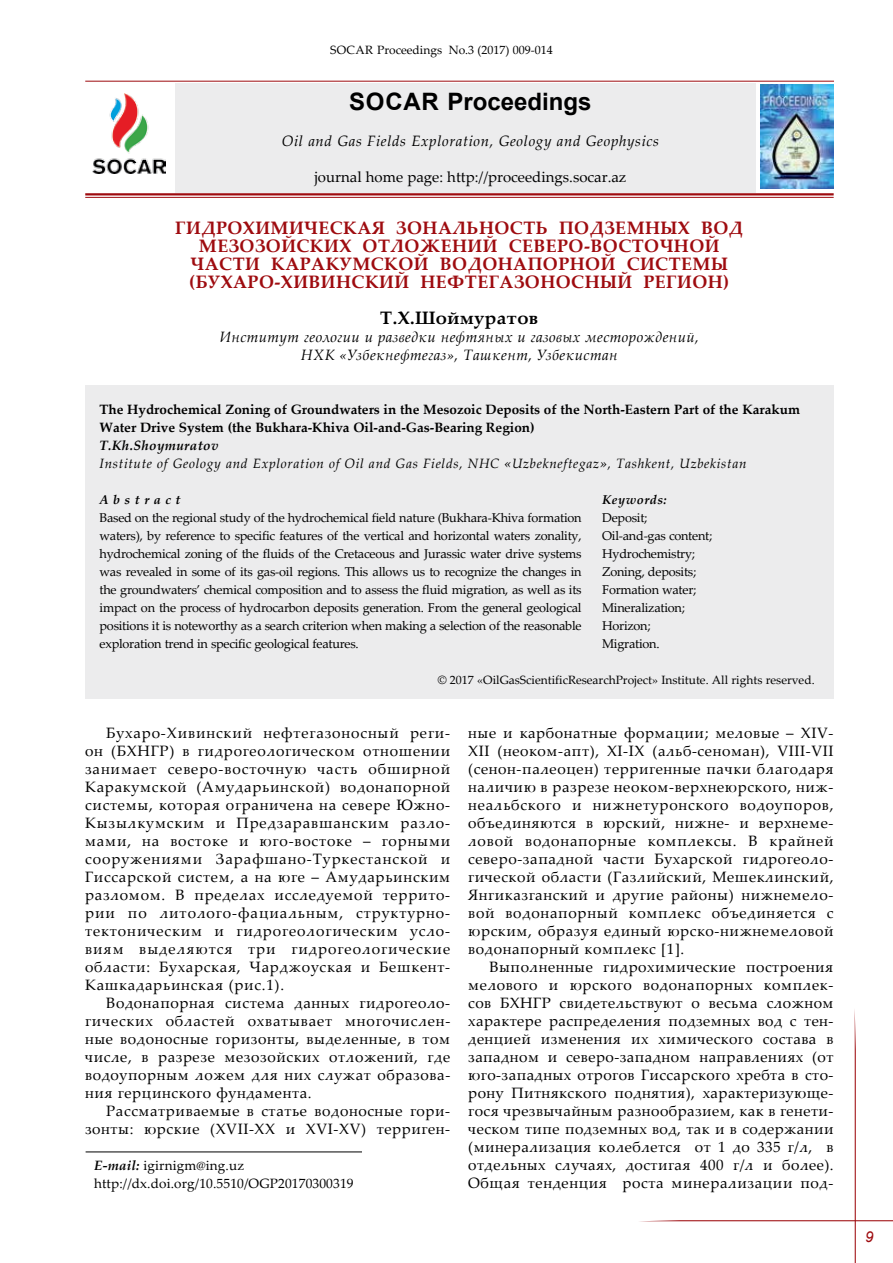
<style>
.page{position:relative;width:893px;height:1263px;background:#fff}
.page>*{position:absolute;margin:0;border:0;box-sizing:border-box;transform-origin:0 0}
.t1{font:700 24px "Arial";color:#000}
.t2{font:700 18px/18px "Palatino Linotype";letter-spacing:.025em;color:#9e0b0f;text-align:center}
.t3{font:700 18px "Palatino Linotype";letter-spacing:.025em;color:#000}
.t4{font:15px/18px "Palatino Linotype";letter-spacing:.04em;color:#000;text-align:justify}
.t5{font:italic 15px/18px "Palatino Linotype";letter-spacing:.025em;color:#000;text-align:center}
.t6{font:15px "Palatino Linotype";color:#000}
.t7{font:italic 15px "Arial";color:#9e0b0f}
.t8{font:700 13.5px/18px "Palatino Linotype";color:#000}
.t9{font:italic 13.5px/18px "Palatino Linotype";letter-spacing:.05em;color:#000}
.t10{font:13.5px/18px "Palatino Linotype";letter-spacing:.01em;color:#000}
.t11{font:12.75px/18px "Palatino Linotype";letter-spacing:-.02em;color:#000;text-align:justify}
.t12{font:italic 700 12.75px "Palatino Linotype";letter-spacing:.04em;color:#000}
.t13{font:12px "Palatino Linotype";color:#000}
.s1{font-weight:700}
.s2{font-size:15px}
.s3{font-weight:700;font-style:italic}
</style>
<div class="page">
<svg style="left:639px;top:1010px;width:254px;height:253px"></svg>
<div style="left:175px;top:83px;width:581px;height:109px;background:#ececed"></div>
<img style="left:93px;top:94px;width:72px;height:79px">
<img style="left:761px;top:85px;width:73px;height:104px">
<hr style="left:85px;top:81px;width:749px;height:1px;background:#9e0b0f">
<hr style="left:85px;top:193px;width:749px;height:2px;background:#9e0b0f">
<hr style="left:85px;top:197px;width:749px;height:1px;background:#9e0b0f">
<div style="left:85px;top:385px;width:748px;height:314px;background:#ececed"></div>
<hr style="left:86px;top:1151px;width:276px;height:1px;background:#000">
<p class="t13" style="left:330px;top:41px;width:224px">SOCAR Proceedings No.3 (2017) 009-014</p>
<h1 class="t1" style="left:349px;top:85px;width:244px">SOCAR Proceedings</h1>
<p class="t5" style="left:282px;top:131px;width:379px">Oil and Gas Fields Exploration, Geology and Geophysics</p>
<p class="t6" style="left:314px;top:166px;width:313px">journal home page: http://proceedings.socar.az</p>
<p class="t2" style="left:175px;top:218px;width:569px">ГИДРОХИМИЧЕСКАЯ ЗОНАЛЬНОСТЬ ПОДЗЕМНЫХ ВОД МЕЗОЗОЙСКИХ ОТЛОЖЕНИЙ СЕВЕРО-ВОСТОЧНОЙ ЧАСТИ КАРАКУМСКОЙ ВОДОНАПОРНОЙ СИСТЕМЫ (БУХАРО-ХИВИНСКИЙ НЕФТЕГАЗОНОСНЫЙ РЕГИОН)</p>
<p class="t3" style="left:380px;top:305px;width:160px">Т.Х.Шоймуратов</p>
<p class="t5" style="left:219px;top:327px;width:481px">Институт геологии и разведки нефтяных и газовых месторождений,<br>НХК «Узбекнефтегаз», Ташкент, Узбекистан</p>
<p class="t8" style="left:100px;top:400px;width:702px">The Hydrochemical Zoning of Groundwaters in the Mesozoic Deposits of the North-Eastern Part of the Karakum<br>Water Drive System (the Bukhara-Khiva Oil-and-Gas-Bearing Region)</p>
<p class="t9" style="left:100px;top:436px;width:648px"><span class="s1">T.Kh.Shoymuratov<br></span>Institute of Geology and Exploration of Oil and Gas Fields, NHC <span class="s2">«</span>Uzbekneftegaz<span class="s2">»</span>, Tashkent, Uzbekistan</p>
<p class="t12" style="left:100px;top:491px;width:83px">A b s t r a c t</p>
<p class="t11" style="left:100px;top:508px;width:484px">Based on the regional study of the hydrochemical field nature (Bukhara-Khiva formation waters), by reference to specific features of the vertical and horizontal waters zonality, hydrochemical zoning of the fluids of the Cretaceous and Jurassic water drive systems was revealed in some of its gas-oil regions. This allows us to recognize the changes in the groundwaters’ chemical composition and to assess the fluid migration, as well as its impact on the process of hydrocarbon deposits generation. From the general geological positions it is noteworthy as a search criterion when making a selection of the reasonable exploration trend in specific geological features.</p>
<p class="t12" style="left:602px;top:491px;width:66px">Keywords:</p>
<p class="t11" style="left:602px;top:508px;width:112px;text-align:left">Deposit;<br>Oil-and-gas content;<br>Hydrochemistry;<br>Zoning, deposits;<br>Formation water;<br>Mineralization;<br>Horizon;<br>Migration.</p>
<p class="t13" style="left:438px;top:671px;width:378px">© 2017 «OilGasScientificResearchProject» Institute. All rights reserved.</p>
<p class="t4" style="left:85px;top:723px;width:367px;text-indent:21px">Бухаро-Хивинский нефтегазоносный реги&shy;он (БХНГР) в гидрогеологическом отношении занимает северо-восточную часть обширной Каракумской (Амударьинской) водонапорной системы, которая ограничена на севере Южно-Кызылкумским и Предзаравшанским разло&shy;мами, на востоке и юго-востоке – горными сооружениями Зарафшано-Туркестанской и Гиссарской систем, a на юге – Амударьинским разломом. В пределах исследуемой террито&shy;рии по литолого-фациальным, структурно&shy;тектоническим и гидрогеологическим усло&shy;виям выделяются три гидрогеологические области: Бухарская, Чарджоуская и Бешкент-Кашкадарьинская (рис.1).</p>
<p class="t4" style="left:85px;top:993px;width:367px;text-indent:21px">Водонапорная система данных гидрогеоло&shy;гических областей охватывает многочислен&shy;ные водоносные горизонты, выделенные, в том числе, в разрезе мезозойских отложений, где водоупорным ложем для них служат образова&shy;ния герцинского фундамента.</p>
<p class="t4" style="left:85px;top:1101px;width:367px;text-align:right">Рассматриваемые в статье водоносные гори&shy;зонты: юрские (XVII-XX и XVI-XV) терриген-</p>
<p class="t10" style="left:94px;top:1156px;width:261px"><span class="s3">E-mail:</span> igirnigm@ing.uz http://dx.doi.org/10.5510/OGP20170300319</p>
<p class="t4" style="left:468px;top:723px;width:367px">ные и карбонатные формации; меловые – XIV-XII (неоком-апт), XI-IX (альб-сеноман), VIII-VII (сенон-палеоцен) терригенные пачки благодаря наличию в разрезе неоком-верхнеюрского, ниж&shy;неальбского и нижнетуронского водоупоров, объединяются в юрский, нижне- и верхнеме&shy;ловой водонапорные комплексы. В крайней северо-западной части Бухарской гидрогеоло&shy;гической области (Газлийский, Мешеклинский, Янгиказганский и другие районы) нижнемело&shy;вой водонапорный комплекс объединяется с юрским, образуя единый юрско-нижнемеловой водонапорный комплекс [1].</p>
<p class="t4" style="left:468px;top:957px;width:367px;text-indent:21px">Выполненные гидрохимические построения мелового и юрского водонапорных комплек&shy;сов БХНГР свидетельствуют о весьма сложном характере распределения подземных вод с тен&shy;денцией изменения их химического состава в западном и северо-западном направлениях (от юго-западных отрогов Гиссарского хребта в сто&shy;рону Питнякского поднятия), характеризующе&shy;гося чрезвычайным разнообразием, как в генети&shy;ческом типе подземных вод, так и в содержании (минерализация колеблется от 1 до 335 г/л, в отдельных случаях, достигая 400 г/л и более).<br>Общая тенденция роста минерализации под-</p>
<p class="t7" style="left:865px;top:1227px;width:10px">9</p>
</div>
